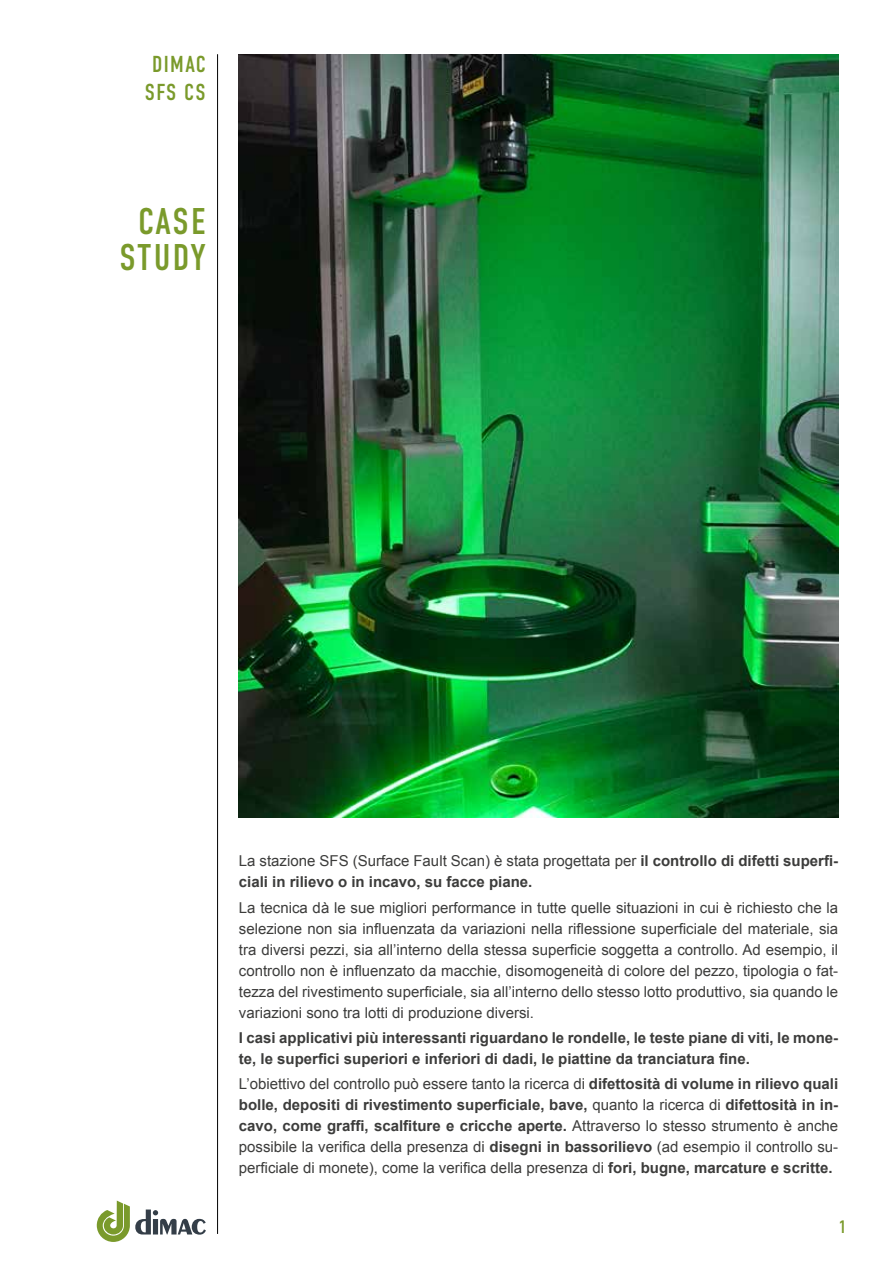
<style>
.page{position:relative;width:893px;height:1263px;background:#fff}
.page>*{position:absolute;margin:0;border:0;box-sizing:border-box;transform-origin:0 0}
.t1{font:37.2px/36.6px "DIN Condensed";letter-spacing:.045em;color:#7a9a2b;text-align:center}
.t2{font:23.1px/27.8px "DIN Condensed";letter-spacing:.06em;color:#7a9a2b;text-align:center}
.t3{font:18px "DIN Condensed";color:#7a9a2b}
.t4{font:15px/21px "Arial";color:#3c3c3b;text-align:justify}
.t5{font:700 15px/21px "Arial";color:#3c3c3b}
.s1{font-weight:400}
.s2{font-weight:700}
</style>
<div class="page">
<hr style="left:217px;top:54px;width:1px;height:1180px;background:#000">
<svg style="left:97px;top:1200px;width:109px;height:42px"></svg>
<img style="left:239px;top:54px;width:599px;height:763px">
<h2 class="t2" style="left:145px;top:51px;width:62px">DIMAC<br>SFS CS</h2>
<h1 class="t1" style="left:119px;top:203px;width:88px">CASE<br>STUDY</h1>
<p class="t5" style="left:239px;top:851px;width:601px"><span class="s1">La stazione SFS (Surface Fault Scan) è stata progettata per</span> il controllo di difetti superfi&shy;ciali in rilievo o in incavo, su facce piane.</p>
<p class="t4" style="left:239px;top:897px;width:601px">La tecnica dà le sue migliori performance in tutte quelle situazioni in cui è richiesto che la selezione non sia influenzata da variazioni nella riflessione superficiale del materiale, sia tra diversi pezzi, sia all’interno della stessa superficie soggetta a controllo. Ad esempio, il controllo non è influenzato da macchie, disomogeneità di colore del pezzo, tipologia o fat&shy;tezza del rivestimento superficiale, sia all’interno dello stesso lotto produttivo, sia quando le variazioni sono tra lotti di produzione diversi.</p>
<p class="t5" style="left:239px;top:1028px;width:601px">I casi applicativi più interessanti riguardano le rondelle, le teste piane di viti, le mone&shy;te, le superfici superiori e inferiori di dadi, le piattine da tranciatura fine.</p>
<p class="t4" style="left:239px;top:1073px;width:601px">L’obiettivo del controllo può essere tanto la ricerca di <span class="s2">difettosità di volume in rilievo quali bolle, depositi di rivestimento superficiale, bave,</span> quanto la ricerca di <span class="s2">difettosità in in&shy;cavo, come graffi, scalfiture e cricche aperte.</span> Attraverso lo stesso strumento è anche possibile la verifica della presenza di <span class="s2">disegni in bassorilievo</span> (ad esempio il controllo su&shy;perficiale di monete), come la verifica della presenza di <span class="s2">fori, bugne, marcature e scritte.</span></p>
<p class="t3" style="left:839px;top:1217px;width:9px">1</p>
</div>
